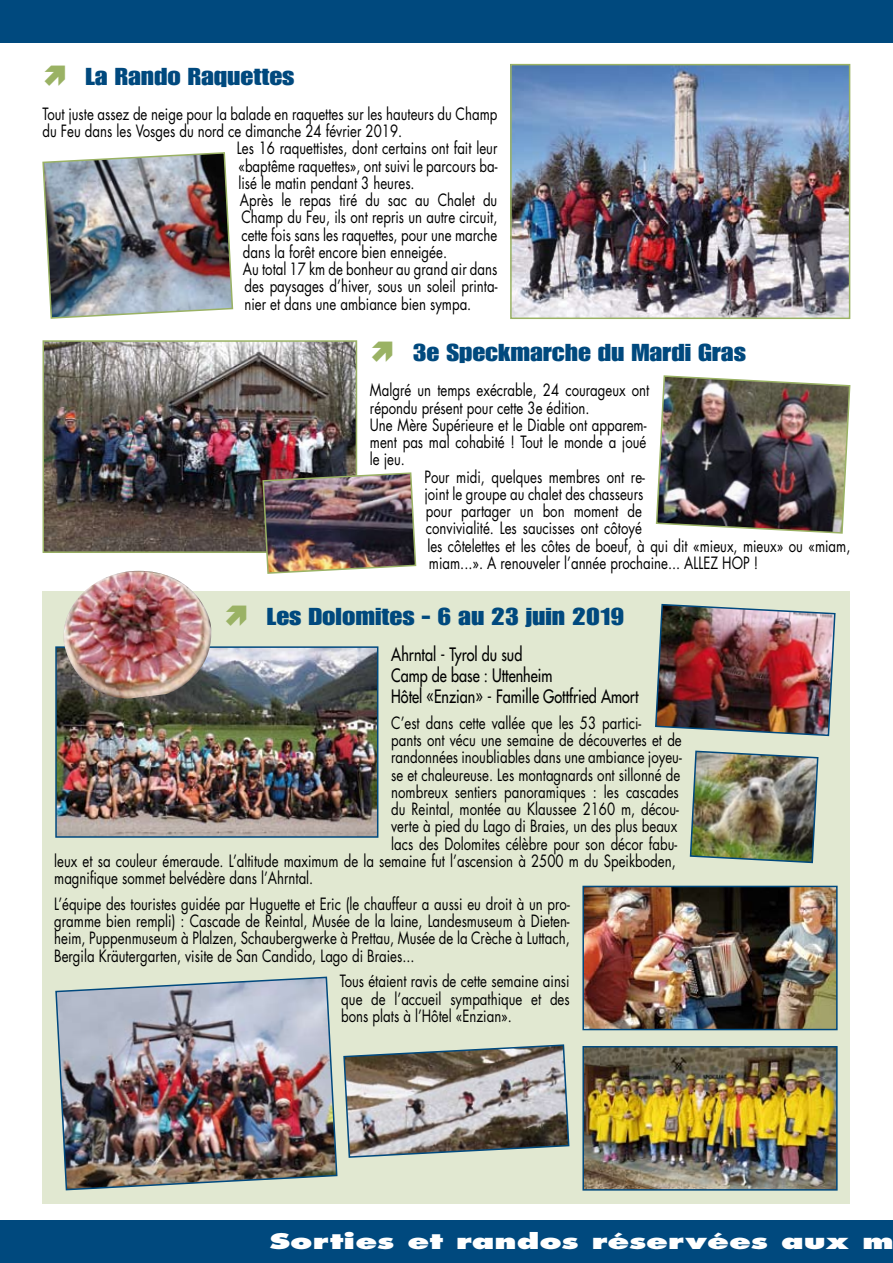
<style>
.page{position:relative;width:893px;height:1263px;background:#fff}
.page>*{position:absolute;margin:0;border:0;box-sizing:border-box;transform-origin:0 0}
.t1{font:24px "Impact LT Std";color:#00497e;scale:1.2 1}
.t2{font:800 21px "Futura Std";color:#fff;scale:1.5 1}
.t3{font:500 18px/21px "Futura Std";color:#000;scale:.8 1}
.t4{font:16.5px/17.2px "Futura Std";color:#000;scale:.8 1}
</style>
<div class="page">
<div style="left:0;top:0;width:893px;height:43px;background:#00497e"></div>
<div style="left:0;top:1220px;width:893px;height:43px;background:#00497e"></div>
<img style="left:42px;top:152px;width:192px;height:167px">
<img style="left:46px;top:343px;width:308px;height:207px">
<div style="left:43px;top:340px;width:314px;height:213px;border:2px solid #9ab264"></div>
<img style="left:513px;top:67px;width:334px;height:249px">
<div style="left:510px;top:64px;width:340px;height:255px;border:2px solid #9ab264"></div>
<img style="left:655px;top:375px;width:196px;height:159px">
<img style="left:262px;top:472px;width:155px;height:102px">
<div style="left:43px;top:591px;width:807px;height:612px;background:#e1e8d1"></div>
<img style="left:58px;top:649px;width:317px;height:186px">
<div style="left:55px;top:646px;width:323px;height:192px;border:2px solid #00497e"></div>
<img style="left:59px;top:571px;width:153px;height:129px">
<img style="left:55px;top:976px;width:283px;height:215px">
<img style="left:585px;top:1049px;width:250px;height:138px">
<div style="left:582px;top:1046px;width:256px;height:144px;border:2px solid #00497e"></div>
<img style="left:655px;top:603px;width:181px;height:134px">
<img style="left:585px;top:889px;width:250px;height:138px">
<div style="left:582px;top:886px;width:256px;height:144px;border:2px solid #00497e"></div>
<img style="left:343px;top:1044px;width:227px;height:114px">
<img style="left:689px;top:750px;width:130px;height:114px">
<h1 class="t1" style="left:85px;top:62px;width:176px">La Rando Raquettes</h1>
<p class="t4" style="left:43px;top:105px;width:570px">Tout juste assez de neige pour la balade en raquettes sur les hauteurs du Champ</p>
<p class="t4" style="left:43px;top:123px;width:451px">du Feu dans les Vosges du nord ce dimanche 24 février 2019.</p>
<p class="t4" style="left:237px;top:140px;width:327px">Les 16 raquettistes, dont certains ont fait leur</p>
<p class="t4" style="left:238px;top:157px;width:325px">«baptême raquettes», ont suivi le parcours ba-</p>
<p class="t4" style="left:238px;top:174px;width:222px">lisé le matin pendant 3 heures.</p>
<p class="t4" style="left:240px;top:192px;width:323px">Après le repas tiré du sac au Chalet du</p>
<p class="t4" style="left:241px;top:209px;width:321px">Champ du Feu, ils ont repris un autre circuit,</p>
<p class="t4" style="left:241px;top:226px;width:321px">cette fois sans les raquettes, pour une marche</p>
<p class="t4" style="left:243px;top:243px;width:257px">dans la forêt encore bien enneigée.</p>
<p class="t4" style="left:243px;top:261px;width:320px">Au total 17 km de bonheur au grand air dans</p>
<p class="t4" style="left:244px;top:278px;width:318px">des paysages d’hiver, sous un soleil printa-</p>
<p class="t4" style="left:244px;top:295px;width:285px">nier et dans une ambiance bien sympa.</p>
<h1 class="t1" style="left:413px;top:339px;width:279px">3e Speckmarche du Mardi Gras</h1>
<p class="t4" style="left:370px;top:382px;width:351px">Malgré un temps exécrable, 24 courageux ont répondu présent pour cette 3e édition.<br>Une Mère Supérieure et le Diable ont apparem&shy;ment pas mal cohabité ! Tout le monde a joué le jeu.</p>
<p class="t4" style="left:424px;top:468px;width:534px">Pour midi, quelques membres ont re-<br>joint le groupe au chalet des chasseurs<br>pour partager un bon moment de<br>convivialité. Les saucisses ont côtoyé<br>les côtelettes et les côtes de boeuf, à qui dit «mieux, mieux» ou «miam, miam...». A renouveler l’année prochaine... ALLEZ HOP !</p>
<h1 class="t1" style="left:267px;top:602px;width:299px">Les Dolomites - 6 au 23 juin 2019</h1>
<p class="t3" style="left:391px;top:644px;width:311px">Ahrntal - Tyrol du sud<br>Camp de base : Uttenheim<br>Hôtel «Enzian» - Famille Gottfried Amort</p>
<p class="t4" style="left:391px;top:714px;width:314px">C’est dans cette vallée que les 53 partici-</p>
<p class="t4" style="left:391px;top:732px;width:365px">pants ont vécu une semaine de découvertes et de</p>
<p class="t4" style="left:391px;top:749px;width:365px">randonnées inoubliables dans une ambiance joyeu-</p>
<p class="t4" style="left:391px;top:766px;width:363px">se et chaleureuse. Les montagnards ont sillonné de</p>
<p class="t4" style="left:391px;top:783px;width:361px">nombreux sentiers panoramiques : les cascades</p>
<p class="t4" style="left:391px;top:801px;width:361px">du Reintal, montée au Klaussee 2160 m, décou-</p>
<p class="t4" style="left:391px;top:818px;width:359px">verte à pied du Lago di Braies, un des plus beaux</p>
<p class="t4" style="left:391px;top:835px;width:359px">lacs des Dolomites célèbre pour son décor fabu-</p>
<p class="t4" style="left:54px;top:852px;width:778px">leux et sa couleur émeraude. L’altitude maximum de la semaine fut l’ascension à 2500 m du Speikboden,</p>
<p class="t4" style="left:54px;top:870px;width:325px">magnifique sommet belvédère dans l’Ahrntal.</p>
<p class="t4" style="left:54px;top:895px;width:646px;text-align:justify">L’équipe des touristes guidée par Huguette et Eric (le chauffeur a aussi eu droit à un pro&shy;gramme bien rempli) : Cascade de Reintal, Musée de la laine, Landesmuseum à Dieten&shy;heim, Puppenmuseum à Plalzen, Schaubergwerke à Prettau, Musée de la Crèche à Luttach, Bergila Kräutergarten, visite de San Candido, Lago di Braies...</p>
<p class="t4" style="left:340px;top:973px;width:289px;text-align:justify">Tous étaient ravis de cette semaine ainsi que de l’accueil sympathique et des bons plats à l’Hôtel «Enzian».</p>
<p class="t2" style="left:269px;top:1228px;width:418px">Sorties et randos réservées aux m</p>
</div>
